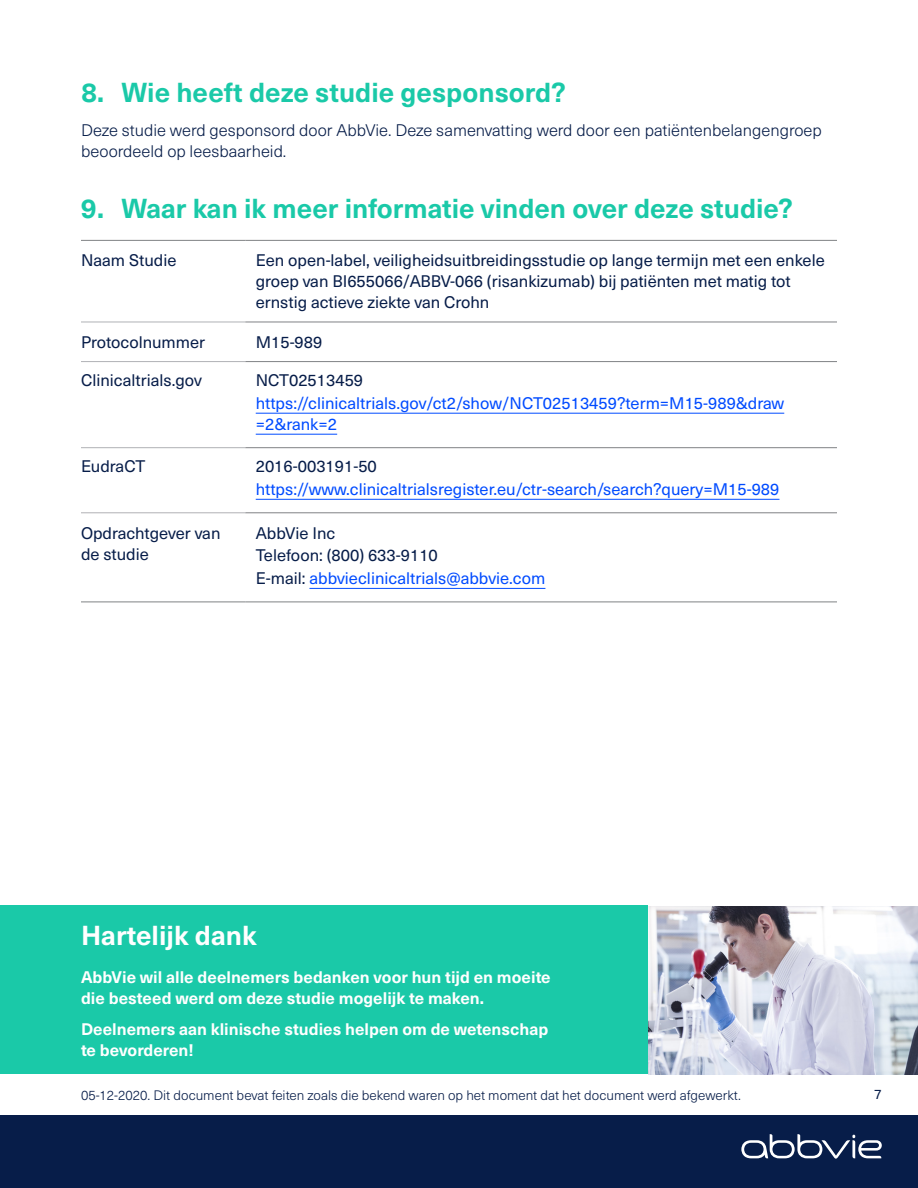
<style>
.page{position:relative;width:918px;height:1188px;background:#fff}
.page>*{position:absolute;margin:0;border:0;box-sizing:border-box;transform-origin:0 0}
.Hd_1{font:700 27px "Neue Haas Unica Pro";color:#1ac9a8}
.Hd_1-2{font:700 27px "Neue Haas Unica Pro";color:#fff}
.Table_Body_Reg{font:16.5px/21px "Neue Haas Unica Pro";color:#071d49}
.Table_Body_Reg-2{font:16.5px/21px "Neue Haas Unica Pro";color:#004bff}
.Body_1{font:300 16.5px/21px "Neue Haas Unica Pro";color:#071d49}
.Body_1_SB_More{font:700 16.5px/21px "Neue Haas Unica Pro";color:#fff}
.Body_1-2{font:700 16.5px/21px "Neue Haas Unica Pro";color:#fff}
.Body_1-3{font:300 13.5px "Neue Haas Unica Pro";color:#071d49}
.t1{font:13.5px "Neue Haas Unica Pro";color:#071d49}
.s1{color:#071d49}
</style>
<div class="page">
<img style="left:648px;top:906px;width:270px;height:168px">
<div style="left:0;top:1115px;width:918px;height:73px;background:#071d49"></div>
<div style="left:0;top:906px;width:648px;height:168px;background:#1ac9a8"></div>
<hr style="left:245px;top:240px;width:592px;height:1px;background:#808285">
<hr style="left:245px;top:322px;width:592px;height:1px;background:#808285">
<hr style="left:245px;top:361px;width:592px;height:1px;background:#808285">
<hr style="left:245px;top:447px;width:592px;height:1px;background:#808285">
<hr style="left:245px;top:512px;width:592px;height:1px;background:#808285">
<hr style="left:245px;top:602px;width:592px;height:1px;background:#808285">
<hr style="left:81px;top:240px;width:164px;height:1px;background:#808285">
<hr style="left:81px;top:602px;width:164px;height:1px;background:#808285">
<hr style="left:81px;top:322px;width:164px;height:1px;background:#b0b1b5">
<hr style="left:81px;top:361px;width:164px;height:1px;background:#b0b1b5">
<hr style="left:81px;top:447px;width:164px;height:1px;background:#b0b1b5">
<hr style="left:81px;top:512px;width:164px;height:1px;background:#b0b1b5">
<hr style="left:256px;top:413px;width:528px;height:1px;background:#004bff">
<hr style="left:256px;top:434px;width:81px;height:1px;background:#004bff">
<hr style="left:256px;top:499px;width:523px;height:1px;background:#004bff">
<hr style="left:309px;top:588px;width:236px;height:1px;background:#004bff">
<svg style="left:741px;top:1134px;width:141px;height:25px"></svg>
<p class="Hd_1" style="left:81px;top:76px;width:487px">8. Wie heeft deze studie gesponsord?</p>
<p class="Body_1" style="left:81px;top:120px;width:742px">Deze studie werd gesponsord door AbbVie. Deze samenvatting werd door een patiëntenbelangengroep beoordeeld op leesbaarheid.</p>
<p class="Hd_1" style="left:81px;top:192px;width:714px">9. Waar kan ik meer informatie vinden over deze studie?</p>
<p class="Table_Body_Reg" style="left:81px;top:250px;width:97px">Naam Studie</p>
<p class="Table_Body_Reg" style="left:256px;top:250px;width:571px">Een open-label, veiligheidsuitbreidingsstudie op lange termijn met een enkele groep van BI655066/ABBV-066 (risankizumab) bij patiënten met matig tot ernstig actieve ziekte van Crohn</p>
<p class="Table_Body_Reg" style="left:81px;top:332px;width:126px">Protocolnummer</p>
<p class="Table_Body_Reg" style="left:256px;top:332px;width:68px">M15-989</p>
<p class="Table_Body_Reg" style="left:81px;top:370px;width:122px">Clinicaltrials.gov</p>
<p class="Table_Body_Reg" style="left:256px;top:370px;width:109px">NCT02513459</p>
<p class="Table_Body_Reg-2" style="left:256px;top:393px;width:530px">https://clinicaltrials.gov/ct2/show/NCT02513459?term=M15-989&amp;draw =2&amp;rank=2</p>
<p class="Table_Body_Reg" style="left:81px;top:456px;width:66px">EudraCT</p>
<p class="Table_Body_Reg" style="left:256px;top:456px;width:123px">2016-003191-50</p>
<p class="Table_Body_Reg-2" style="left:256px;top:479px;width:525px">https://www.clinicaltrialsregister.eu/ctr-search/search?query=M15-989</p>
<p class="Table_Body_Reg" style="left:81px;top:523px;width:141px">Opdrachtgever van de studie</p>
<p class="Table_Body_Reg" style="left:256px;top:523px;width:81px">AbbVie Inc</p>
<p class="Table_Body_Reg" style="left:256px;top:545px;width:184px">Telefoon: (800) 633-9110</p>
<p class="Table_Body_Reg-2" style="left:256px;top:568px;width:291px"><span class="s1">E-mail:</span> abbvieclinicaltrials@abbvie.com</p>
<p class="Hd_1-2" style="left:81px;top:919px;width:177px">Hartelijk dank</p>
<p class="Body_1_SB_More" style="left:81px;top:966px;width:471px">AbbVie wil alle deelnemers bedanken voor hun tijd en moeite die besteed werd om deze studie mogelijk te maken.</p>
<p class="Body_1-2" style="left:81px;top:1019px;width:469px">Deelnemers aan klinische studies helpen om de wetenschap te bevorderen!</p>
<p class="Body_1-3" style="left:81px;top:1087px;width:662px">05-12-2020. Dit document bevat feiten zoals die bekend waren op het moment dat het document werd afgewerkt.</p>
<p class="t1" style="left:874px;top:1086px;width:9px">7</p>
</div>
